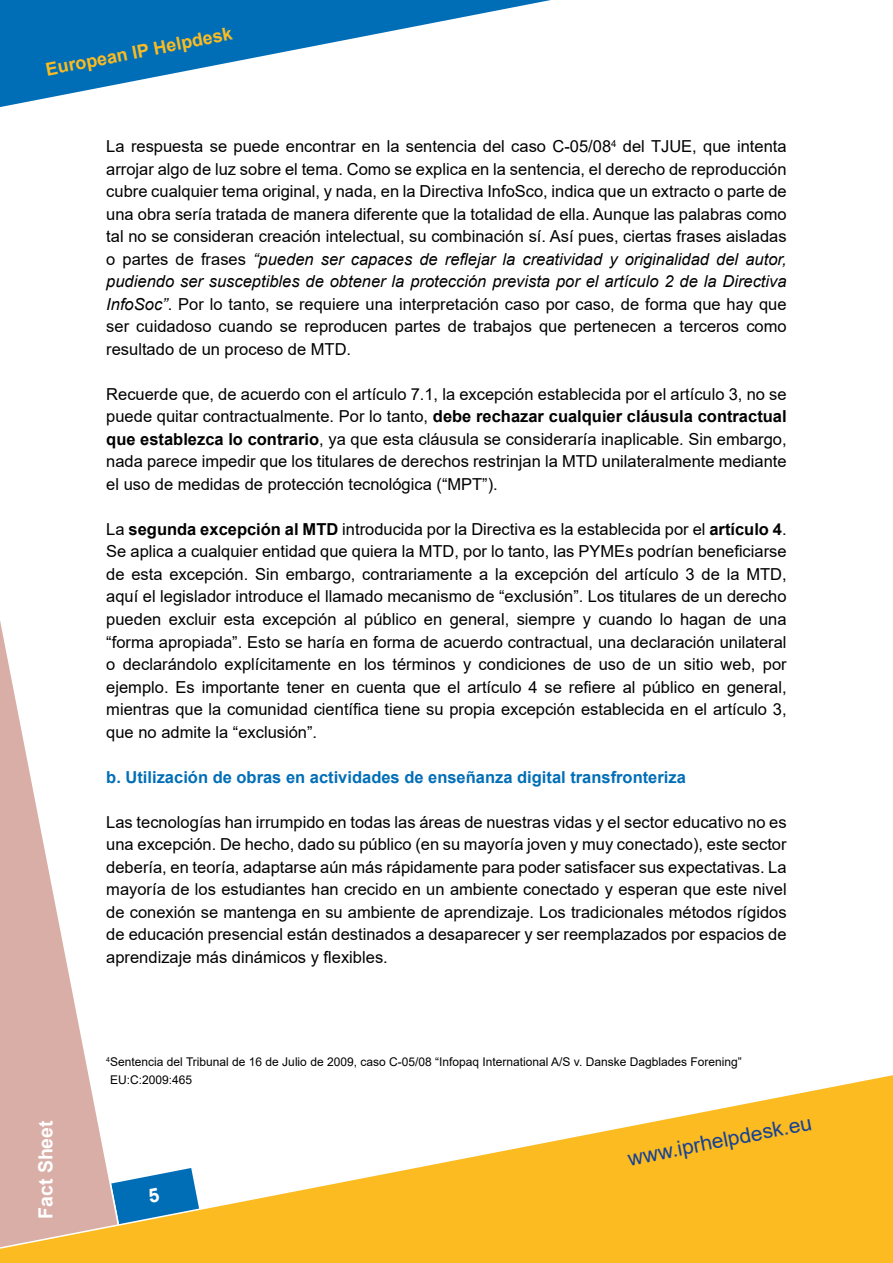
<style>
.page{position:relative;width:893px;height:1263px;background:#fff}
.page>*{position:absolute;margin:0;border:0;box-sizing:border-box;transform-origin:0 0}
.t1{font:21px "Arial";color:#164194}
.t2{font:700 19.5px "Arial";color:#fff}
.t3{font:700 18px "Arial";color:#fbbb21}
.t4{font:16.5px/22.5px "Arial";color:#000;text-align:justify}
.t5{font:700 16.5px "Arial";color:#006eb7}
.t6{font:12px/18px "Arial";color:#000}
.s1{font-style:italic}
.s2{font-weight:700}
</style>
<div class="page">
<svg style="left:0;top:621px;width:87px;height:444px"></svg>
<svg style="left:0;top:1065px;width:893px;height:198px"></svg>
<svg style="left:0;top:0;width:551px;height:107px"></svg>
<svg style="left:111px;top:1168px;width:88px;height:58px"></svg>
<p class="t3" style="left:44px;top:57px;width:191px;rotate:-11deg">European IP Helpdesk</p>
<p class="t4" style="left:106px;top:135px;width:682px">La respuesta se puede encontrar en la sentencia del caso C-05/08<sup>4</sup> del TJUE, que intenta arrojar algo de luz sobre el tema. Como se explica en la sentencia, el derecho de reproducción cubre cualquier tema original, y nada, en la Directiva InfoSco, indica que un extracto o parte de una obra sería tratada de manera diferente que la totalidad de ella. Aunque las palabras como tal no se consideran creación intelectual, su combinación sí. Así pues, ciertas frases aisladas o partes de frases <span class="s1">“pueden ser capaces de reflejar la creatividad y originalidad del autor, pudiendo ser susceptibles de obtener la protección prevista por el artículo 2 de la Directiva InfoSoc”</span>. Por lo tanto, se requiere una interpretación caso por caso, de forma que hay que ser cuidadoso cuando se reproducen partes de trabajos que pertenecen a terceros como resultado de un proceso de MTD.</p>
<p class="t4" style="left:106px;top:383px;width:682px">Recuerde que, de acuerdo con el artículo 7.1, la excepción establecida por el artículo 3, no se puede quitar contractualmente. Por lo tanto, <span class="s2">debe rechazar cualquier cláusula contractual que establezca lo contrario</span>, ya que esta cláusula se consideraría inaplicable. Sin embargo, nada parece impedir que los titulares de derechos restrinjan la MTD unilateralmente mediante el uso de medidas de protección tecnológica (“MPT”).</p>
<p class="t4" style="left:106px;top:518px;width:682px">La <span class="s2">segunda excepción al MTD</span> introducida por la Directiva es la establecida por el <span class="s2">artículo 4</span>.<br>Se aplica a cualquier entidad que quiera la MTD, por lo tanto, las PYMEs podrían beneficiarse de esta excepción. Sin embargo, contrariamente a la excepción del artículo 3 de la MTD, aquí el legislador introduce el llamado mecanismo de “exclusión”. Los titulares de un derecho pueden excluir esta excepción al público en general, siempre y cuando lo hagan de una “forma apropiada”. Esto se haría en forma de acuerdo contractual, una declaración unilateral o declarándolo explícitamente en los términos y condiciones de uso de un sitio web, por ejemplo. Es importante tener en cuenta que el artículo 4 se refiere al público en general, mientras que la comunidad científica tiene su propia excepción establecida en el artículo 3, que no admite la “exclusión”.</p>
<p class="t5" style="left:106px;top:765px;width:581px">b. Utilización de obras en actividades de enseñanza digital transfronteriza</p>
<p class="t4" style="left:106px;top:810px;width:682px">Las tecnologías han irrumpido en todas las áreas de nuestras vidas y el sector educativo no es una excepción. De hecho, dado su público (en su mayoría joven y muy conectado), este sector debería, en teoría, adaptarse aún más rápidamente para poder satisfacer sus expectativas. La mayoría de los estudiantes han crecido en un ambiente conectado y esperan que este nivel de conexión se mantenga en su ambiente de aprendizaje. Los tradicionales métodos rígidos de educación presencial están destinados a desaparecer y ser reemplazados por espacios de aprendizaje más dinámicos y flexibles.</p>
<p class="t2" style="left:32px;top:1219px;width:100px;rotate:-90deg">Fact Sheet</p>
<p class="t6" style="left:110px;top:1053px;width:633px;text-indent:-4px"><sup>4</sup>Sentencia del Tribunal de 16 de Julio de 2009, caso C-05/08 “Infopaq International A/S v. Danske Dagblades Forening”<br>EU:C:2009:465</p>
<p class="t1" style="left:625px;top:1144px;width:188px;rotate:-11deg">www.iprhelpdesk.eu</p>
</div>
